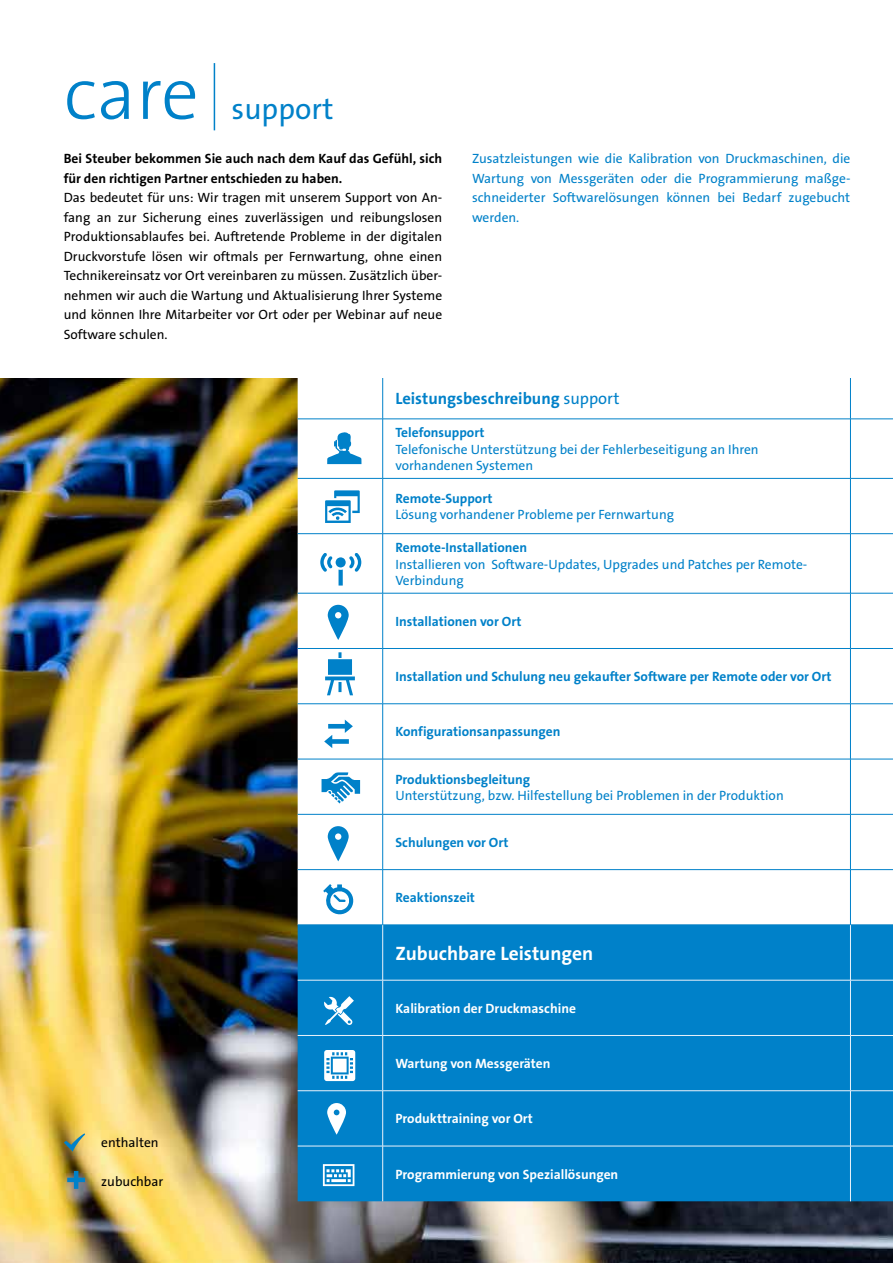
<style>
.page{position:relative;width:893px;height:1263px;background:#fff}
.page>*{position:absolute;margin:0;border:0;box-sizing:border-box;transform-origin:0 0}
.t1{font:300 75px "The Sans B3";color:#0081c9}
.t2{font:30px "The Sans B5 Plain";color:#0081c9}
.t3{font:700 19.5px "The Sans B7";color:#fff}
.t4{font:700 16.5px "The Sans B7";color:#0081c9}
.t5{font:13.5px/19.5px "The Sans B5 Plain";color:#000;text-align:justify}
.t6{font:13.5px/19.5px "The Sans B5 Plain";color:#0081c9}
.t7{font:700 13.5px "The Sans B7";color:#0081c9}
.t8{font:700 13.5px "The Sans B7";color:#fff}
.t9{font:700 13.5px/19.5px "The Sans B7";color:#000}
.s1{font-family:"The Sans B5 Plain";font-weight:400}
</style>
<div class="page">
<img style="left:0;top:378px;width:893px;height:885px">
<svg style="left:298px;top:378px;width:595px;height:547px"></svg>
<div style="left:298px;top:926px;width:595px;height:275px;background:#0081c9"></div>
<hr style="left:382px;top:376px;width:1px;height:43px;background:#0081c9">
<hr style="left:850px;top:376px;width:1px;height:43px;background:#0081c9">
<hr style="left:298px;top:419px;width:85px;height:1px;background:#0081c9">
<hr style="left:383px;top:419px;width:467px;height:1px;background:#0081c9">
<hr style="left:382px;top:419px;width:1px;height:59px;background:#0081c9">
<hr style="left:850px;top:419px;width:43px;height:1px;background:#0081c9">
<hr style="left:850px;top:419px;width:1px;height:59px;background:#0081c9">
<hr style="left:382px;top:479px;width:1px;height:54px;background:#0081c9">
<hr style="left:850px;top:479px;width:1px;height:54px;background:#0081c9">
<hr style="left:382px;top:534px;width:1px;height:59px;background:#0081c9">
<hr style="left:850px;top:534px;width:1px;height:59px;background:#0081c9">
<hr style="left:382px;top:593px;width:1px;height:55px;background:#0081c9">
<hr style="left:850px;top:593px;width:1px;height:55px;background:#0081c9">
<hr style="left:382px;top:649px;width:1px;height:54px;background:#0081c9">
<hr style="left:850px;top:649px;width:1px;height:54px;background:#0081c9">
<hr style="left:382px;top:704px;width:1px;height:55px;background:#0081c9">
<hr style="left:850px;top:704px;width:1px;height:55px;background:#0081c9">
<hr style="left:382px;top:759px;width:1px;height:55px;background:#0081c9">
<hr style="left:850px;top:759px;width:1px;height:55px;background:#0081c9">
<hr style="left:382px;top:814px;width:1px;height:55px;background:#0081c9">
<hr style="left:850px;top:814px;width:1px;height:55px;background:#0081c9">
<hr style="left:382px;top:870px;width:1px;height:55px;background:#0081c9">
<hr style="left:850px;top:870px;width:1px;height:55px;background:#0081c9">
<hr style="left:298px;top:925px;width:85px;height:1px;background:#0081c9">
<hr style="left:383px;top:925px;width:467px;height:1px;background:#0081c9">
<hr style="left:850px;top:925px;width:43px;height:1px;background:#0081c9">
<hr style="left:382px;top:925px;width:1px;height:55px;background:#eaf2fb">
<hr style="left:850px;top:925px;width:1px;height:55px;background:#eaf2fb">
<hr style="left:298px;top:980px;width:85px;height:1px;background:#eaf2fb">
<hr style="left:383px;top:980px;width:467px;height:1px;background:#eaf2fb">
<hr style="left:382px;top:980px;width:1px;height:55px;background:#eaf2fb">
<hr style="left:850px;top:980px;width:43px;height:1px;background:#eaf2fb">
<hr style="left:850px;top:980px;width:1px;height:55px;background:#eaf2fb">
<hr style="left:298px;top:1035px;width:85px;height:1px;background:#eaf2fb">
<hr style="left:383px;top:1035px;width:467px;height:1px;background:#eaf2fb">
<hr style="left:382px;top:1036px;width:1px;height:54px;background:#eaf2fb">
<hr style="left:850px;top:1035px;width:43px;height:1px;background:#eaf2fb">
<hr style="left:850px;top:1036px;width:1px;height:54px;background:#eaf2fb">
<hr style="left:298px;top:1090px;width:85px;height:1px;background:#eaf2fb">
<hr style="left:383px;top:1090px;width:467px;height:1px;background:#eaf2fb">
<hr style="left:382px;top:1091px;width:1px;height:55px;background:#eaf2fb">
<hr style="left:850px;top:1090px;width:43px;height:1px;background:#eaf2fb">
<hr style="left:850px;top:1091px;width:1px;height:55px;background:#eaf2fb">
<hr style="left:298px;top:1146px;width:85px;height:1px;background:#eaf2fb">
<hr style="left:383px;top:1146px;width:467px;height:1px;background:#eaf2fb">
<hr style="left:382px;top:1146px;width:1px;height:55px;background:#eaf2fb">
<hr style="left:850px;top:1146px;width:43px;height:1px;background:#eaf2fb">
<hr style="left:850px;top:1146px;width:1px;height:55px;background:#eaf2fb">
<hr style="left:298px;top:478px;width:85px;height:1px;background:#0081c9">
<hr style="left:383px;top:478px;width:467px;height:1px;background:#0081c9">
<hr style="left:850px;top:478px;width:43px;height:1px;background:#0081c9">
<hr style="left:298px;top:533px;width:85px;height:1px;background:#0081c9">
<hr style="left:383px;top:533px;width:467px;height:1px;background:#0081c9">
<hr style="left:850px;top:533px;width:43px;height:1px;background:#0081c9">
<hr style="left:298px;top:593px;width:85px;height:1px;background:#0081c9">
<hr style="left:383px;top:593px;width:467px;height:1px;background:#0081c9">
<hr style="left:850px;top:593px;width:43px;height:1px;background:#0081c9">
<hr style="left:298px;top:648px;width:85px;height:1px;background:#0081c9">
<hr style="left:383px;top:648px;width:467px;height:1px;background:#0081c9">
<hr style="left:850px;top:648px;width:43px;height:1px;background:#0081c9">
<hr style="left:298px;top:703px;width:85px;height:1px;background:#0081c9">
<hr style="left:383px;top:703px;width:467px;height:1px;background:#0081c9">
<hr style="left:850px;top:703px;width:43px;height:1px;background:#0081c9">
<hr style="left:298px;top:759px;width:85px;height:1px;background:#0081c9">
<hr style="left:383px;top:759px;width:467px;height:1px;background:#0081c9">
<hr style="left:850px;top:759px;width:43px;height:1px;background:#0081c9">
<hr style="left:298px;top:814px;width:85px;height:1px;background:#0081c9">
<hr style="left:383px;top:814px;width:467px;height:1px;background:#0081c9">
<hr style="left:850px;top:814px;width:43px;height:1px;background:#0081c9">
<hr style="left:298px;top:869px;width:85px;height:1px;background:#0081c9">
<hr style="left:383px;top:869px;width:467px;height:1px;background:#0081c9">
<hr style="left:850px;top:869px;width:43px;height:1px;background:#0081c9">
<svg style="left:67px;top:1171px;width:18px;height:18px"></svg>
<svg style="left:64px;top:1133px;width:21px;height:19px"></svg>
<svg style="left:324px;top:996px;width:30px;height:29px"></svg>
<svg style="left:325px;top:490px;width:35px;height:33px"></svg>
<svg style="left:320px;top:553px;width:41px;height:32px"></svg>
<svg style="left:328px;top:605px;width:21px;height:35px"></svg>
<svg style="left:328px;top:826px;width:21px;height:35px"></svg>
<svg style="left:327px;top:431px;width:34px;height:33px"></svg>
<svg style="left:325px;top:652px;width:30px;height:43px"></svg>
<svg style="left:322px;top:772px;width:38px;height:31px"></svg>
<svg style="left:327px;top:1103px;width:19px;height:32px"></svg>
<svg style="left:323px;top:884px;width:32px;height:32px"></svg>
<svg style="left:324px;top:1050px;width:31px;height:31px"></svg>
<svg style="left:323px;top:1164px;width:31px;height:22px"></svg>
<svg style="left:324px;top:720px;width:29px;height:28px"></svg>
<hr style="left:214px;top:63px;width:1px;height:67px;background:#0081c9">
<h1 class="t1" style="left:64px;top:55px;width:137px">care</h1>
<h2 class="t2" style="left:232px;top:93px;width:104px">support</h2>
<p class="t9" style="left:64px;top:149px;width:380px">Bei Steuber bekommen Sie auch nach dem Kauf das Gefühl, sich für den richtigen Partner entschieden zu haben.</p>
<p class="t5" style="left:64px;top:188px;width:380px">Das bedeutet für uns: Wir tragen mit unserem Support von An&shy;fang an zur Sicherung eines zuverlässigen und reibungslosen Produktionsablaufes bei. Auftretende Probleme in der digitalen Druckvorstufe lösen wir oftmals per Fernwartung, ohne einen Technikereinsatz vor Ort vereinbaren zu müssen. Zusätzlich über&shy;nehmen wir auch die Wartung und Aktualisierung Ihrer Systeme und können Ihre Mitarbeiter vor Ort oder per Webinar auf neue Software schulen.</p>
<p class="t6" style="left:472px;top:149px;width:380px;text-align:justify">Zusatzleistungen wie die Kalibration von Druckmaschinen, die Wartung von Messgeräten oder die Programmierung maßge&shy;schneiderter Softwarelösungen können bei Bedarf zugebucht werden.</p>
<p class="t4" style="left:395px;top:389px;width:226px">Leistungsbeschreibung <span class="s1">support</span></p>
<p class="t7" style="left:395px;top:426px;width:91px">Telefonsupport</p>
<p class="t6" style="left:395px;top:441px;width:365px;line-height:16.2px">Telefonische Unterstützung bei der Fehlerbeseitigung an Ihren vorhandenen Systemen</p>
<p class="t7" style="left:395px;top:491px;width:99px">Remote-Support</p>
<p class="t6" style="left:395px;top:505px;width:280px">Lösung vorhandener Probleme per Fernwartung</p>
<p class="t7" style="left:395px;top:541px;width:133px">Remote-Installationen</p>
<p class="t6" style="left:395px;top:556px;width:413px;line-height:16.2px">Installieren von Software-Updates, Upgrades und Patches per Remote-<br>Verbindung</p>
<p class="t7" style="left:395px;top:614px;width:127px">Installationen vor Ort</p>
<p class="t7" style="left:395px;top:669px;width:438px">Installation und Schulung neu gekaufter Software per Remote oder vor Ort</p>
<p class="t7" style="left:395px;top:725px;width:167px">Konfigurationsanpassungen</p>
<p class="t7" style="left:395px;top:772px;width:136px">Produktionsbegleitung</p>
<p class="t6" style="left:395px;top:786px;width:390px">Unterstützung, bzw. Hilfestellung bei Problemen in der Produktion</p>
<p class="t7" style="left:395px;top:835px;width:115px">Schulungen vor Ort</p>
<p class="t7" style="left:395px;top:891px;width:81px">Reaktionszeit</p>
<h3 class="t3" style="left:395px;top:943px;width:199px">Zubuchbare Leistungen</h3>
<p class="t8" style="left:395px;top:1001px;width:182px">Kalibration der Druckmaschine</p>
<p class="t8" style="left:395px;top:1056px;width:157px">Wartung von Messgeräten</p>
<p class="t5" style="left:101px;top:1133px;width:59px">enthalten</p>
<p class="t5" style="left:101px;top:1172px;width:64px">zubuchbar</p>
<p class="t8" style="left:395px;top:1112px;width:139px">Produkttraining vor Ort</p>
<p class="t8" style="left:395px;top:1167px;width:224px">Programmierung von Speziallösungen</p>
</div>
